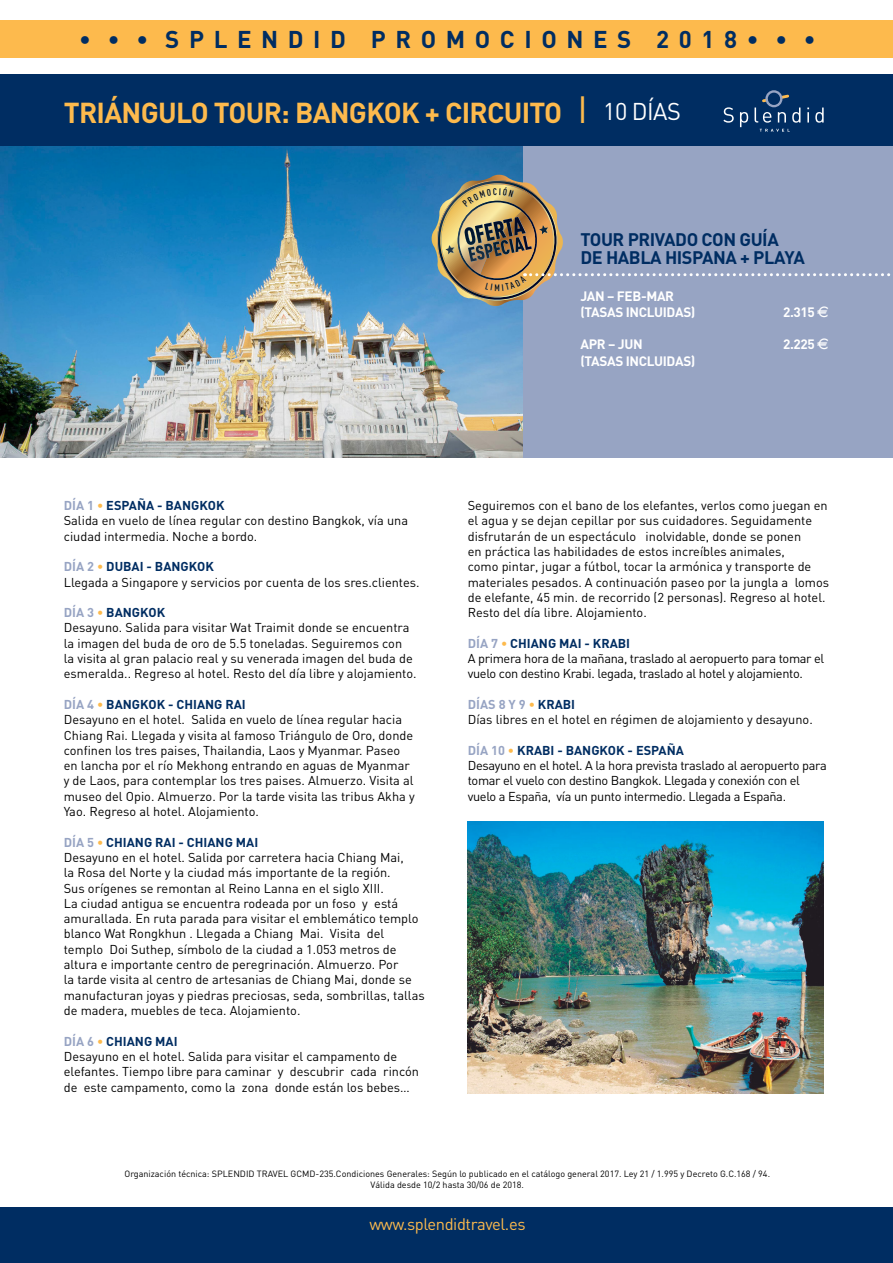
<style>
.page{position:relative;width:893px;height:1263px;background:#fff}
.page>*{position:absolute;margin:0;border:0;box-sizing:border-box;transform-origin:0 0}
.t1{font:700 28.5px "DIN";letter-spacing:-.025em;color:#fdba4d}
.t2{font:700 24px "DIN";letter-spacing:.4em;color:#002d62}
.t3{font:700 18px/18px "DIN";letter-spacing:-.025em;color:#002d62}
.t4{font:16.5px "DIN";letter-spacing:-.025em;color:#fdba4d}
.t5{font:700 13.5px/16.2px "DIN";letter-spacing:-.025em;color:#fff}
.t6{font:12.75px/15.3px "DIN";color:#000}
.t7{font:12.75px/15.3px "DIN";letter-spacing:-.025em;color:#000}
.t8{font:9px/10.8px "DIN";color:#000;text-align:center}
.s1{font-weight:400;font-size:37.5px}
.s2{font-weight:400;font-size:24px;color:#fff}
.s3{font-family:"Eurofont";font-weight:400}
.s4{font-weight:700;color:#97a4c3}
.s5{font-weight:700;color:#fdba4d}
.s6{font-weight:700;color:#002d62}
</style>
<div class="page">
<img style="left:0;top:146px;width:523px;height:312px">
<div style="left:523px;top:145px;width:370px;height:313px;background:#97a4c3"></div>
<div style="left:0;top:74px;width:893px;height:72px;background:#002d62"></div>
<div style="left:0;top:20px;width:893px;height:37px;background:#fdba4d"></div>
<svg style="left:723px;top:107px;width:11px;height:16px"></svg>
<svg style="left:740px;top:112px;width:8px;height:15px"></svg>
<svg style="left:807px;top:108px;width:2px;height:15px"></svg>
<svg style="left:815px;top:108px;width:9px;height:15px"></svg>
<svg style="left:760px;top:129px;width:30px;height:3px"></svg>
<svg style="left:754px;top:90px;width:46px;height:33px"></svg>
<div style="left:0;top:1208px;width:893px;height:55px;background:#002d62"></div>
<img style="left:468px;top:821px;width:356px;height:272px">
<svg style="left:431px;top:175px;width:460px;height:131px"></svg>
<h2 class="t2" style="left:79px;top:24px;width:738px">• • • SPLENDID PROMOCIONES 2018• • •</h2>
<h1 class="t1" style="left:64px;top:95px;width:619px">TRIÁNGULO TOUR: BANGKOK + CIRCUITO <span class="s1">I</span> <span class="s2">10 DÍAS</span></h1>
<h3 class="t3" style="left:580px;top:230px;width:226px">TOUR PRIVADO CON GUÍA<br>DE HABLA HISPANA + PLAYA</h3>
<p class="t5" style="left:580px;top:287px;width:117px">JAN – FEB-MAR (TASAS INCLUIDAS)</p>
<p class="t5" style="left:783px;top:303px;width:48px">2.315 <span class="s3">E</span></p>
<p class="t5" style="left:580px;top:336px;width:64px">APR – JUN</p>
<p class="t5" style="left:783px;top:336px;width:48px">2.225 <span class="s3">E</span></p>
<p class="t5" style="left:580px;top:352px;width:117px">(TASAS INCLUIDAS)</p>
<p class="t6" style="left:64px;top:497px;width:346px"><span class="s4">DÍA 1</span> <span class="s5">•</span> <span class="s6">ESPAÑA - BANGKOK<br></span>Salida en vuelo de línea regular con destino Bangkok, vía una ciudad intermedia. Noche a bordo.</p>
<p class="t6" style="left:64px;top:559px;width:357px"><span class="s4">DÍA 2</span> <span class="s5">•</span> <span class="s6">DUBAI - BANGKOK<br></span>Llegada a Singapore y servicios por cuenta de los sres.clientes.</p>
<p class="t6" style="left:64px;top:605px;width:354px"><span class="s4">DÍA 3</span> <span class="s5">•</span> <span class="s6">BANGKOK<br></span>Desayuno. Salida para visitar Wat Traimit donde se encuentra la imagen del buda de oro de 5.5 toneladas. Seguiremos con<br>la visita al gran palacio real y su venerada imagen del buda de esmeralda.. Regreso al hotel. Resto del día libre y alojamiento.</p>
<p class="t6" style="left:64px;top:696px;width:353px"><span class="s4">DÍA 4</span> <span class="s5">•</span> <span class="s6">BANGKOK - CHIANG RAI<br></span>Desayuno en el hotel. Salida en vuelo de línea regular hacia Chiang Rai. Llegada y visita al famoso Triángulo de Oro, donde confinen los tres paises, Thailandia, Laos y Myanmar. Paseo en lancha por el río Mekhong entrando en aguas de Myanmar y de Laos, para contemplar los tres paises. Almuerzo. Visita al museo del Opio. Almuerzo. Por la tarde visita las tribus Akha y Yao. Regreso al hotel. Alojamiento.</p>
<p class="t6" style="left:64px;top:834px;width:362px"><span class="s4">DÍA 5</span> <span class="s5">•</span> <span class="s6">CHIANG RAI - CHIANG MAI<br></span>Desayuno en el hotel. Salida por carretera hacia Chiang Mai,<br>la Rosa del Norte y la ciudad más importante de la región.<br>Sus orígenes se remontan al Reino Lanna en el siglo XIII.<br>La ciudad antigua se encuentra rodeada por un foso y está amurallada. En ruta parada para visitar el emblemático templo blanco Wat Rongkhun . Llegada a Chiang Mai. Visita del templo Doi Suthep, símbolo de la ciudad a 1.053 metros de altura e importante centro de peregrinación. Almuerzo. Por<br>la tarde visita al centro de artesanias de Chiang Mai, donde se manufacturan joyas y piedras preciosas, seda, sombrillas, tallas de madera, muebles de teca. Alojamiento.</p>
<p class="t6" style="left:64px;top:1033px;width:357px"><span class="s4">DÍA 6</span> <span class="s5">•</span> <span class="s6">CHIANG MAI<br></span>Desayuno en el hotel. Salida para visitar el campamento de elefantes. Tiempo libre para caminar y descubrir cada rincón de este campamento, como la zona donde están los bebes…</p>
<p class="t6" style="left:468px;top:497px;width:363px">Seguiremos con el bano de los elefantes, verlos como juegan en el agua y se dejan cepillar por sus cuidadores. Seguidamente disfrutarán de un espectáculo inolvidable, donde se ponen<br>en práctica las habilidades de estos increíbles animales,<br>como pintar, jugar a fútbol, tocar la armónica y transporte de materiales pesados. A continuación paseo por la jungla a lomos de elefante, 45 min. de recorrido (2 personas). Regreso al hotel.<br>Resto del día libre. Alojamiento.</p>
<p class="t7" style="left:468px;top:635px;width:358px"><span class="s4">DÍA 7</span> <span class="s5">•</span> <span class="s6">CHIANG MAI - KRABI<br></span>A primera hora de la mañana, traslado al aeropuerto para tomar el vuelo con destino Krabi. legada, traslado al hotel y alojamiento.</p>
<p class="t6" style="left:468px;top:696px;width:347px"><span class="s4">DÍAS 8 Y 9</span> <span class="s5">•</span> <span class="s6">KRABI<br></span>Días libres en el hotel en régimen de alojamiento y desayuno.</p>
<p class="t7" style="left:468px;top:742px;width:360px"><span class="s4">DÍA 10</span> <span class="s5">•</span> <span class="s6">KRABI - BANGKOK - ESPAÑA<br></span>Desayuno en el hotel. A la hora prevista traslado al aeropuerto para tomar el vuelo con destino Bangkok. Llegada y conexión con el vuelo a España, vía un punto intermedio. Llegada a España.</p>
<p class="t8" style="left:124px;top:1168px;width:647px">Organización técnica: SPLENDID TRAVEL GCMD-235.Condiciones Generales: Según lo publicado en el catálogo general 2017. Ley 21 / 1.995 y Decreto G.C.168 / 94.<br>Válida desde 10/2 hasta 30/06 de 2018.</p>
<p class="t4" style="left:369px;top:1214px;width:158px">www.splendidtravel.es</p>
</div>
